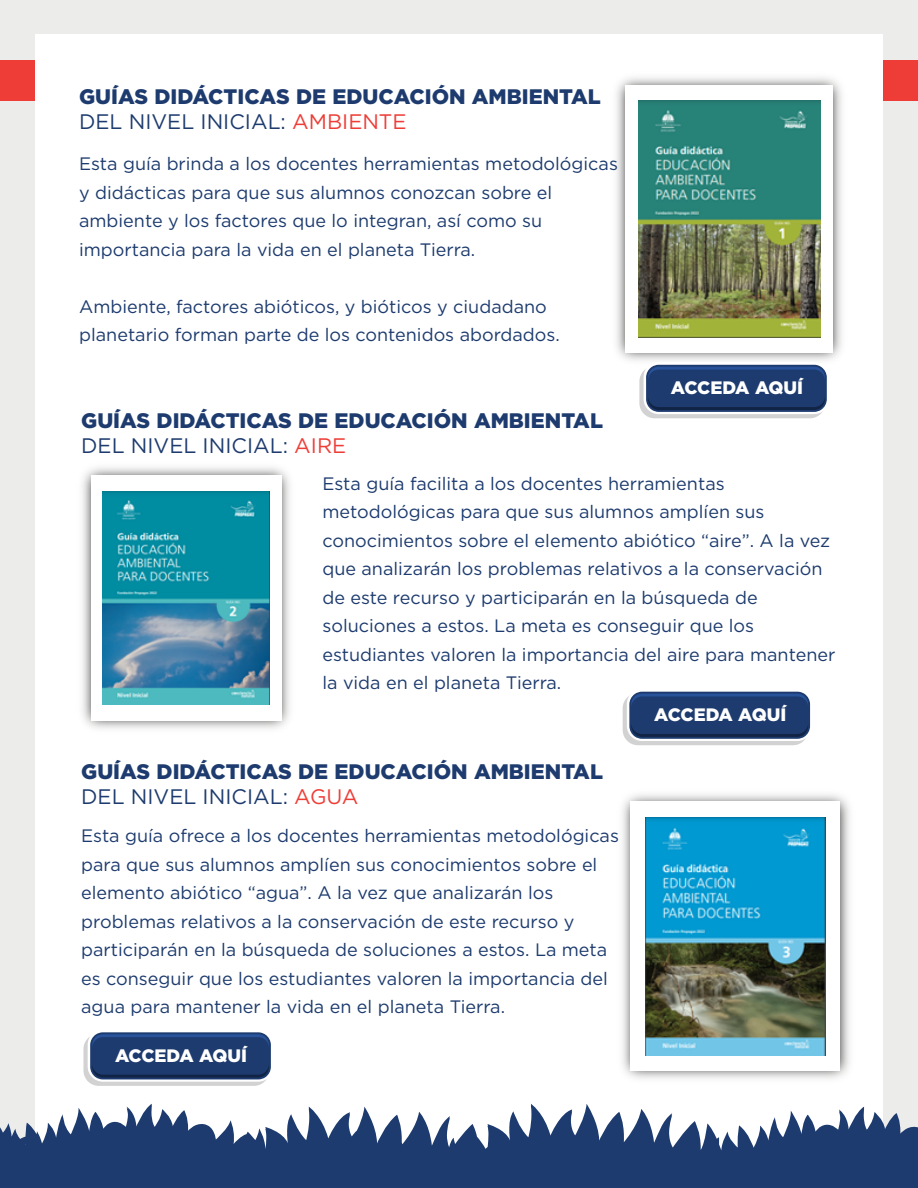
<style>
.page{position:relative;width:918px;height:1188px;background:#ececeb}
.page>*{position:absolute;margin:0;border:0;box-sizing:border-box;transform-origin:0 0}
.t1{font:900 21px/25.2px "Gotham";color:#1d3b6e}
.t2{font:18px/28.5px "Gotham";color:#1d3b6e}
.t3{font:900 18px "Gotham";letter-spacing:-.01em;color:#fff}
.s1{font-weight:400}
.s2{font-weight:400;color:#ee3d36}
</style>
<div class="page">
<div style="left:0;top:61px;width:918px;height:40px;background:#ee3d36"></div>
<div style="left:35px;top:35px;width:848px;height:1118px;background:#fff"></div>
<svg style="left:0;top:1104px;width:918px;height:84px;fill:#1d3b6e"></svg>
<img style="left:572px;top:34px;width:314px;height:327px">
<div style="left:625px;top:86px;width:208px;height:267px;background:#fff"></div>
<img style="left:638px;top:101px;width:182px;height:236px">
<img style="left:82px;top:467px;width:208px;height:262px">
<div style="left:91px;top:476px;width:190px;height:245px;background:#fff"></div>
<img style="left:103px;top:492px;width:166px;height:213px">
<img style="left:578px;top:794px;width:315px;height:329px">
<div style="left:630px;top:802px;width:210px;height:269px;background:#fff"></div>
<img style="left:645px;top:818px;width:180px;height:237px">
<div style="left:623px;top:693px;width:185px;height:52px;background:#d3d2d3;border-radius:15px"></div>
<svg style="left:627px;top:689px;width:186px;height:52px"></svg>
<svg style="left:629px;top:692px;width:181px;height:47px;background:#213f71"></svg>
<div style="left:83px;top:1034px;width:186px;height:52px;background:#d3d2d3;border-radius:15px"></div>
<svg style="left:88px;top:1030px;width:185px;height:52px"></svg>
<svg style="left:90px;top:1032px;width:181px;height:47px;background:#223f71"></svg>
<div style="left:639px;top:366px;width:186px;height:52px;background:linear-gradient(to bottom,#e2e1e2,#d4d3d4);border-radius:15px"></div>
<svg style="left:644px;top:362px;width:185px;height:52px"></svg>
<svg style="left:646px;top:365px;width:181px;height:47px;background:#213e70"></svg>
<p class="t1" style="left:79px;top:84px;width:523px">GUÍAS DIDÁCTICAS DE EDUCACIÓN AMBIENTAL<br><span class="s1">DEL NIVEL INICIAL:</span> <span class="s2">AMBIENTE</span></p>
<p class="t2" style="left:79px;top:149px;width:540px">Esta guía brinda a los docentes herramientas metodológicas y didácticas para que sus alumnos conozcan sobre el ambiente y los factores que lo integran, así como su importancia para la vida en el planeta Tierra.</p>
<p class="t2" style="left:79px;top:292px;width:482px">Ambiente, factores abióticos, y bióticos y ciudadano planetario forman parte de los contenidos abordados.</p>
<p class="t1" style="left:81px;top:408px;width:523px">GUÍAS DIDÁCTICAS DE EDUCACIÓN AMBIENTAL<br><span class="s1">DEL NIVEL INICIAL:</span> <span class="s2">AIRE</span></p>
<p class="t3" style="left:671px;top:375px;width:134px">ACCEDA AQUÍ</p>
<p class="t2" style="left:322px;top:469px;width:514px">Esta guía facilita a los docentes herramientas metodológicas para que sus alumnos amplíen sus conocimientos sobre el elemento abiótico “aire”. A la vez que analizarán los problemas relativos a la conservación de este recurso y participarán en la búsqueda de soluciones a estos. La meta es conseguir que los estudiantes valoren la importancia del aire para mantener la vida en el planeta Tierra.</p>
<p class="t3" style="left:654px;top:702px;width:134px">ACCEDA AQUÍ</p>
<p class="t1" style="left:81px;top:758px;width:523px">GUÍAS DIDÁCTICAS DE EDUCACIÓN AMBIENTAL<br><span class="s1">DEL NIVEL INICIAL:</span> <span class="s2">AGUA</span></p>
<p class="t2" style="left:81px;top:821px;width:539px">Esta guía ofrece a los docentes herramientas metodológicas para que sus alumnos amplíen sus conocimientos sobre el elemento abiótico “agua”. A la vez que analizarán los problemas relativos a la conservación de este recurso y participarán en la búsqueda de soluciones a estos. La meta es conseguir que los estudiantes valoren la importancia del agua para mantener la vida en el planeta Tierra.</p>
<p class="t3" style="left:115px;top:1043px;width:134px">ACCEDA AQUÍ</p>
</div>
